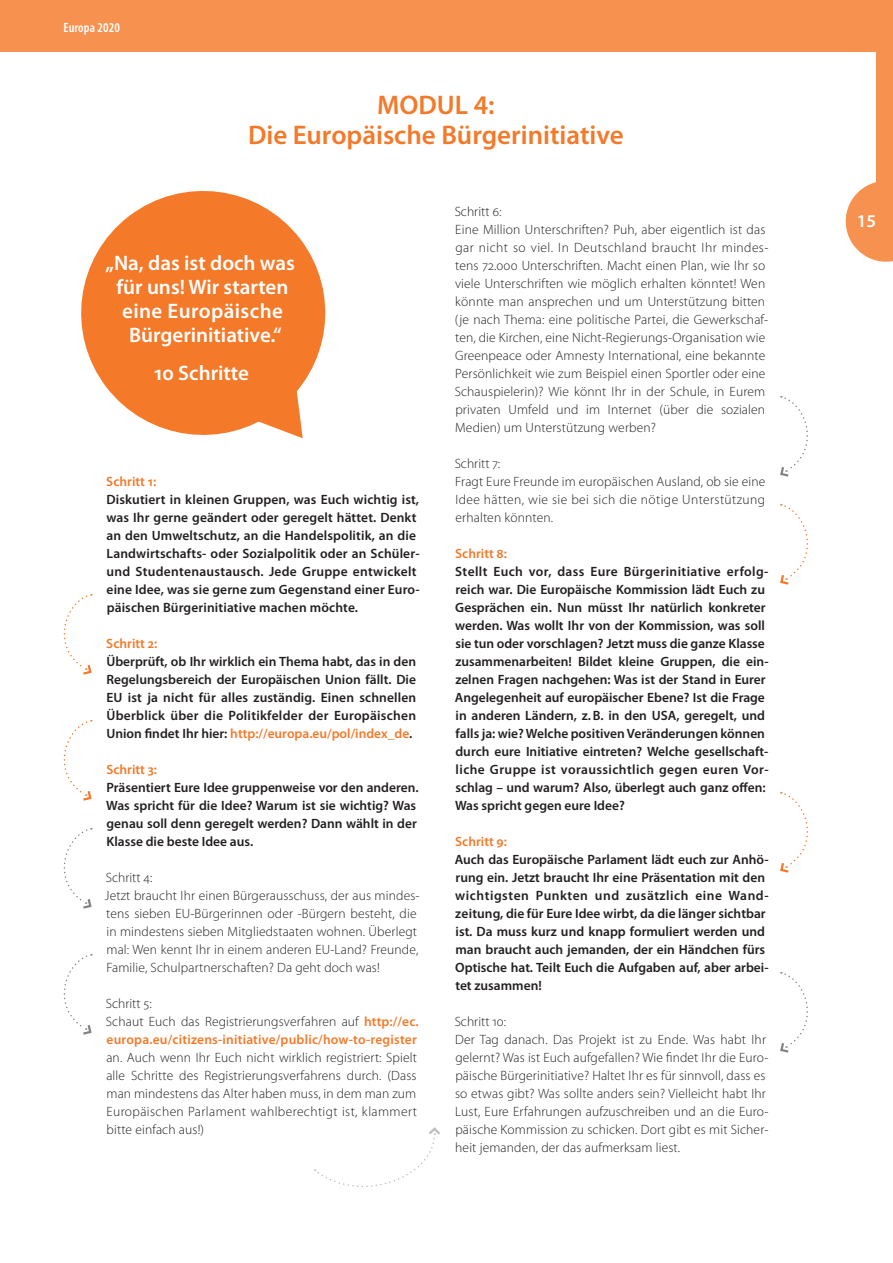
<style>
.page{position:relative;width:893px;height:1263px;background:#fff}
.page>*{position:absolute;margin:0;border:0;box-sizing:border-box;transform-origin:0 0}
.t1{font:600 27px/30px "Myriad Pro";color:#f47929;text-align:center}
.t2{font:600 21px/24px "Myriad Pro";color:#fff;text-align:center}
.t3{font:600 18px "Myriad Pro";color:#fff}
.t4{font:600 13.5px/18px "Myriad Pro";color:#231f20}
.t5{font:300 13.5px/18px "Myriad Pro";letter-spacing:.01em;color:#231f20}
.t6{font:600 13.5px/18px "Myriad Pro";letter-spacing:.005em;color:#f47929}
.t7{font:600 condensed 13.5px "Myriad Pro";letter-spacing:.01em;color:#fff}
.s1{color:#f47929}
.s2{font-weight:300;color:#231f20}
</style>
<div class="page">
<div style="left:876px;top:0;width:16px;height:227px;background:#f7914f"></div>
<div style="left:0;top:0;width:892px;height:51px;background:#f7914f"></div>
<svg style="left:845px;top:182px;width:47px;height:80px"></svg>
<svg style="left:81px;top:191px;width:245px;height:244px;fill:#f47929"></svg>
<svg style="left:237px;top:370px;width:74px;height:69px"></svg>
<svg style="left:63px;top:594px;width:30px;height:81px"></svg>
<svg style="left:63px;top:720px;width:30px;height:81px"></svg>
<svg style="left:63px;top:828px;width:30px;height:81px"></svg>
<svg style="left:780px;top:396px;width:28px;height:81px"></svg>
<svg style="left:780px;top:972px;width:28px;height:81px"></svg>
<svg style="left:780px;top:504px;width:28px;height:81px"></svg>
<svg style="left:780px;top:792px;width:28px;height:81px"></svg>
<svg style="left:63px;top:954px;width:30px;height:81px"></svg>
<svg style="left:314px;top:1127px;width:126px;height:60px"></svg>
<p class="t7" style="left:64px;top:19px;width:58px">Europa 2020</p>
<h1 class="t1" style="left:248px;top:93px;width:377px">MODUL 4:<br>Die Europäische Bürgerinitiative</h1>
<h2 class="t2" style="left:105px;top:253px;width:191px">„Na, das ist doch was für uns! Wir starten eine Europäische<br>Bürger initiative.“</h2>
<h2 class="t2" style="left:154px;top:363px;width:96px">10 Schritte</h2>
<p class="t6" style="left:106px;top:474px;width:51px">Schritt 1:</p>
<p class="t4" style="left:106px;top:492px;width:315px">Diskutiert in kleinen Gruppen, was Euch wichtig ist, was Ihr gerne geändert oder geregelt hättet. Denkt an den Umweltschutz, an die Handelspolitik, an die Landwirtschafts- oder Sozialpolitik oder an Schüler&shy;und Studentenaustausch. Jede Gruppe entwickelt eine Idee, was sie gerne zum Gegenstand einer Euro&shy;päischen Bürgerinitiative machen möchte.</p>
<p class="t6" style="left:106px;top:636px;width:52px">Schritt 2:</p>
<p class="t4" style="left:106px;top:654px;width:311px;text-align:justify">Überprüft, ob Ihr wirklich ein Thema habt, das in den Regelungsbereich der Europäischen Union fällt. Die EU ist ja nicht für alles zuständig. Einen schnellen Überblick über die Politikfelder der Europäischen Union findet Ihr hier: <span class="s1">http://europa.eu/pol/index_de</span>.</p>
<p class="t6" style="left:106px;top:762px;width:52px">Schritt 3:</p>
<p class="t4" style="left:106px;top:780px;width:314px">Präsentiert Eure Idee gruppenweise vor den anderen.<br>Was spricht für die Idee? Warum ist sie wichtig? Was genau soll denn geregelt werden? Dann wählt in der Klasse die beste Idee aus.</p>
<p class="t5" style="left:105px;top:870px;width:316px">Schritt 4:<br>Jetzt braucht Ihr einen Bürgerausschuss, der aus mindes&shy;tens sieben EU-Bürgerinnen oder -Bürgern besteht, die in mindestens sieben Mitgliedstaaten wohnen. Überlegt mal: Wen kennt Ihr in einem anderen EU-Land? Freunde, Familie, Schulpartnerschaften? Da geht doch was!</p>
<p class="t6" style="left:106px;top:996px;width:314px"><span class="s2">Schritt 5:<br>Schaut Euch das Registrierungsverfahren auf</span> http://ec. europa.eu/citizens-initiative/public/how-to-register</p>
<p class="t5" style="left:106px;top:1050px;width:312px;text-align:justify">an. Auch wenn Ihr Euch nicht wirklich registriert: Spielt alle Schritte des Registrierungsverfahrens durch. (Dass man mindestens das Alter haben muss, in dem man zum Europäischen Parlament wahlberechtigt ist, klammert bitte einfach aus!)</p>
<p class="t5" style="left:454px;top:204px;width:315px">Schritt 6:<br>Eine Million Unterschriften? Puh, aber eigentlich ist das gar nicht so viel. In Deutschland braucht Ihr mindes&shy;tens 72.000 Unterschriften. Macht einen Plan, wie Ihr so viele Unterschriften wie möglich erhalten könntet! Wen könnte man ansprechen und um Unterstützung bitten (je nach Thema: eine politische Partei, die Gewerkschaf&shy;ten, die Kirchen, eine Nicht-Regierungs-Organisation wie Greenpeace oder Amnesty International, eine bekannte Persönlichkeit wie zum Beispiel einen Sportler oder eine Schauspielerin)? Wie könnt Ihr in der Schule, in Eurem privaten Umfeld und im Internet (über die sozialen Medien) um Unterstützung werben?</p>
<p class="t5" style="left:454px;top:456px;width:312px">Schritt 7:<br>Fragt Eure Freunde im europäischen Ausland, ob sie eine Idee hätten, wie sie bei sich die nötige Unterstützung erhalten könnten.</p>
<p class="t6" style="left:455px;top:546px;width:53px">Schritt 8:</p>
<p class="t4" style="left:455px;top:564px;width:315px">Stellt Euch vor, dass Eure Bürgerinitiative erfolg&shy;reich war. Die Europäische Kommission lädt Euch zu Gesprächen ein. Nun müsst Ihr natürlich konkreter werden. Was wollt Ihr von der Kommission, was soll sie tun oder vorschlagen? Jetzt muss die ganze Klasse zusammenarbeiten! Bildet kleine Gruppen, die ein&shy;zelnen Fragen nachgehen: Was ist der Stand in Eurer Angelegenheit auf europäischer Ebene? Ist die Frage in anderen Ländern, z. B. in den USA, geregelt, und falls ja: wie? Welche positiven Veränderungen können durch eure Initiative eintreten? Welche gesellschaft&shy;liche Gruppe ist voraussichtlich gegen euren Vor&shy;schlag – und warum? Also, überlegt auch ganz offen:<br>Was spricht gegen eure Idee?</p>
<p class="t6" style="left:455px;top:834px;width:53px">Schritt 9:</p>
<p class="t4" style="left:455px;top:852px;width:315px">Auch das Europäische Parlament lädt euch zur Anhö&shy;rung ein. Jetzt braucht Ihr eine Präsentation mit den wichtigsten Punkten und zusätzlich eine Wand&shy;zeitung, die für Eure Idee wirbt, da die länger sichtbar ist. Da muss kurz und knapp formuliert werden und man braucht auch jemanden, der ein Händchen fürs Optische hat. Teilt Euch die Aufgaben auf, aber arbei&shy;tet zusammen!</p>
<p class="t5" style="left:454px;top:1014px;width:315px">Schritt 10:<br>Der Tag danach. Das Projekt ist zu Ende. Was habt Ihr gelernt? Was ist Euch aufgefallen? Wie findet Ihr die Euro&shy;päische Bürgerinitiative? Haltet Ihr es für sinnvoll, dass es so etwas gibt? Was sollte anders sein? Vielleicht habt Ihr Lust, Eure Erfahrungen aufzuschreiben und an die Euro&shy;päische Kommission zu schicken. Dort gibt es mit Sicher&shy;heit jemanden, der das aufmerksam liest.</p>
<h3 class="t3" style="left:856px;top:214px;width:21px">15</h3>
</div>
